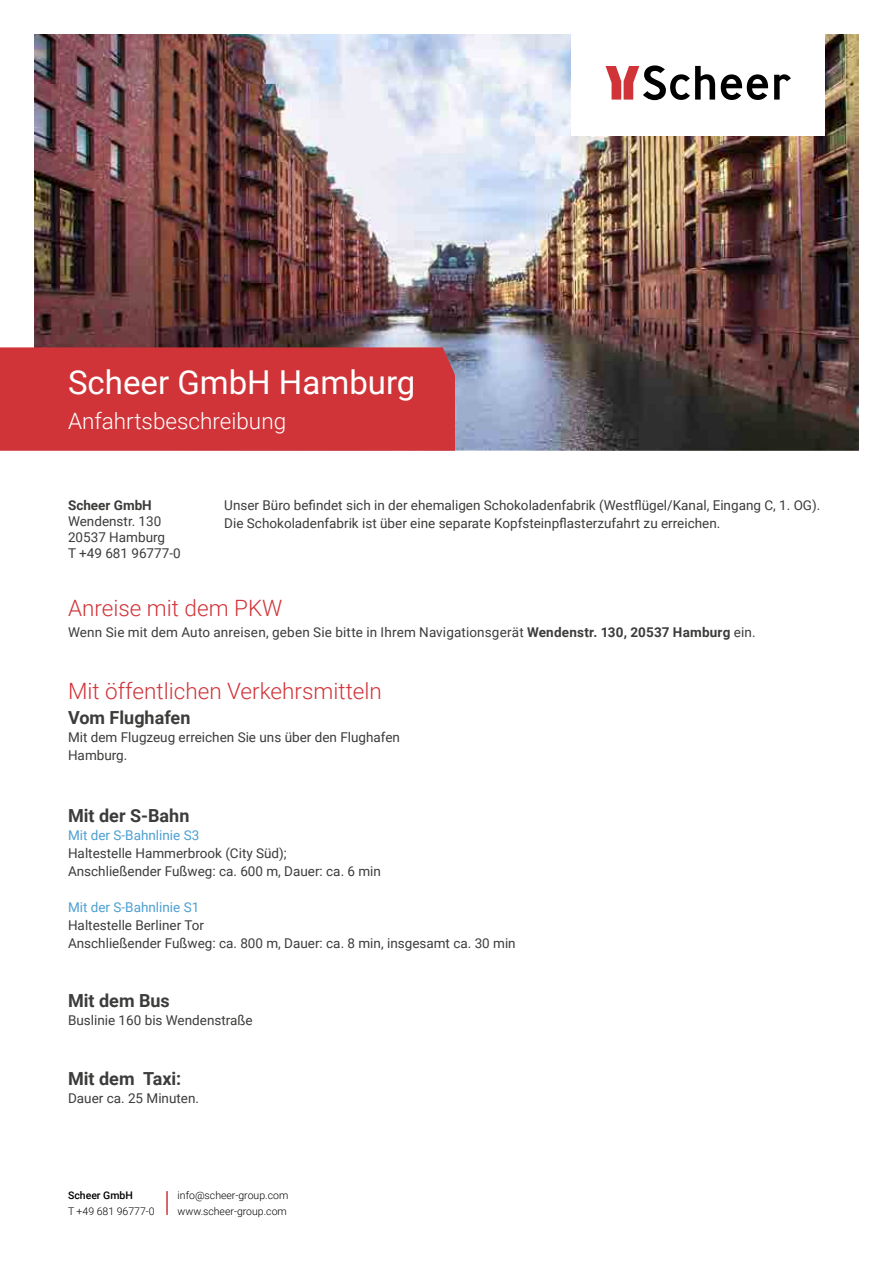
<style>
.page{position:relative;width:893px;height:1263px;background:#fff}
.page>*{position:absolute;margin:0;border:0;box-sizing:border-box;transform-origin:0 0}
.t1{font:33px "Roboto";color:#fff}
.t2{font:300 22.5px "Roboto";color:#d03439}
.t3{font:300 22.5px "Roboto";color:#fff}
.t4{font:700 18px "Roboto";color:#3c3c3b}
.t5{font:13.5px/18px "Roboto";color:#3c3c3b}
.t6{font:13.5px "Roboto";color:#4d9fd2}
.t7{font:700 13.5px "Roboto";color:#3c3c3b}
.t8{font:300 10.5px/15.6px "Roboto";color:#000}
.t9{font:500 10.5px "Roboto";color:#000}
.s1{font-weight:700}
</style>
<div class="page">
<img style="left:34px;top:34px;width:825px;height:417px">
<div style="left:0;top:347px;width:455px;height:104px;background:#d03439"></div>
<hr style="left:166px;top:1191px;width:2px;height:24px;background:#d03439">
<div style="left:572px;top:30px;width:253px;height:106px;background:#fff"></div>
<svg style="left:605px;top:65px;width:186px;height:35px"></svg>
<h1 class="t1" style="left:68px;top:359px;width:349px">Scheer GmbH Hamburg</h1>
<h2 class="t3" style="left:68px;top:405px;width:220px">Anfahrtsbeschreibung</h2>
<p class="t7" style="left:68px;top:495px;width:85px">Scheer GmbH</p>
<p class="t5" style="left:68px;top:513px;width:114px;line-height:16.2px">Wendenstr. 130<br>20537 Hamburg<br>T +49 681 96777-0</p>
<p class="t5" style="left:224px;top:495px;width:598px">Unser Büro befindet sich in der ehemaligen Schokoladenfabrik (Westflügel/Kanal, Eingang C, 1. OG).<br>Die Schokoladenfabrik ist über eine separate Kopfsteinpflasterzufahrt zu erreichen.</p>
<h2 class="t2" style="left:68px;top:592px;width:216px">Anreise mit dem PKW</h2>
<p class="t5" style="left:68px;top:622px;width:689px">Wenn Sie mit dem Auto anreisen, geben Sie bitte in Ihrem Navigationsgerät <span class="s1">Wendenstr. 130, 20537 Hamburg</span> ein.</p>
<h2 class="t2" style="left:68px;top:675px;width:315px">Mit öffentlichen Verkehrsmitteln</h2>
<h3 class="t4" style="left:68px;top:705px;width:124px">Vom Flughafen</h3>
<p class="t5" style="left:68px;top:728px;width:333px">Mit dem Flugzeug erreichen Sie uns über den Flughafen<br>Hamburg.</p>
<h3 class="t4" style="left:68px;top:803px;width:123px">Mit der S-Bahn</h3>
<p class="t6" style="left:68px;top:825px;width:133px">Mit der S-Bahnlinie S3</p>
<p class="t5" style="left:68px;top:843px;width:314px">Haltestelle Hammerbrook (City Süd);<br>Anschließender Fußweg: ca. 600 m, Dauer: ca. 6 min</p>
<p class="t6" style="left:68px;top:897px;width:133px">Mit der S-Bahnlinie S1</p>
<p class="t5" style="left:68px;top:915px;width:449px">Haltestelle Berliner Tor<br>Anschließender Fußweg: ca. 800 m, Dauer: ca. 8 min, insgesamt ca. 30 min</p>
<h3 class="t4" style="left:68px;top:988px;width:103px">Mit dem Bus</h3>
<p class="t5" style="left:68px;top:1011px;width:186px">Buslinie 160 bis Wendenstraße</p>
<h3 class="t4" style="left:68px;top:1065px;width:115px">Mit dem Taxi:</h3>
<p class="t5" style="left:68px;top:1088px;width:133px">Dauer ca. 25 Minuten.</p>
<p class="t9" style="left:68px;top:1188px;width:66px">Scheer GmbH</p>
<p class="t8" style="left:68px;top:1203px;width:88px">T +49 681 96777-0</p>
<p class="t8" style="left:178px;top:1187px;width:112px">info@scheer-group.com www.scheer-group.com</p>
</div>
